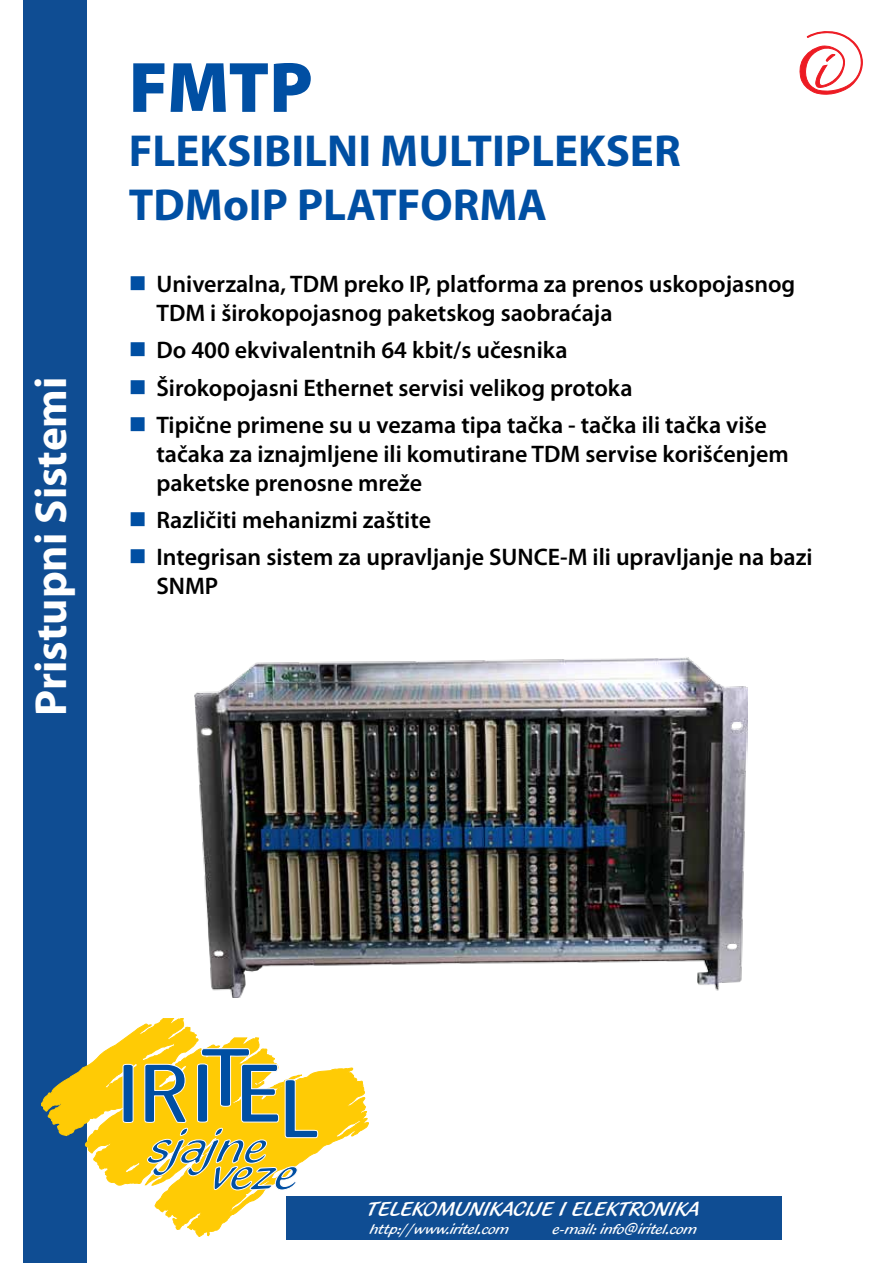
<style>
.page{position:relative;width:893px;height:1263px;background:#fff}
.page>*{position:absolute;margin:0;border:0;box-sizing:border-box;transform-origin:0 0}
.t1{font:900 72px "Myriad Pro";color:#004fa3}
.t2{font:700 45px/54px "Myriad Pro";color:#004fa3}
.t3{font:700 45px "Myriad Pro";color:#fff}
.t4{font:600 24px/37.2px "Myriad Pro";color:#000}
.t5{font:21px "Blacklight D";color:#fff}
.t6{font:15px "Blacklight D";color:#fff}
</style>
<div class="page">
<img style="left:194px;top:657px;width:553px;height:340px">
<div style="left:23px;top:0;width:63px;height:1263px;background:#0f4d93"></div>
<div style="left:286px;top:1196px;width:496px;height:44px;background:#0f4d93"></div>
<svg style="left:41px;top:1018px;width:328px;height:218px"></svg>
<svg style="left:122px;top:1064px;width:12px;height:59px"></svg>
<svg style="left:144px;top:1048px;width:174px;height:147px;background:#c5ba60"></svg>
<svg style="left:799px;top:31px;width:63px;height:64px"></svg>
<h2 class="t3" style="left:22px;top:716px;width:341px;rotate:-90deg">Pristupni Sistemi</h2>
<h1 class="t1" style="left:129px;top:47px;width:185px">FMTP</h1>
<h2 class="t2" style="left:129px;top:122px;width:553px">FLEKSIBILNI MULTIPLEKSER<br>TDMoIP PLATFORMA</h2>
<p class="t4" style="left:156px;top:269px;width:640px;line-height:28.8px">Univerzalna, TDM preko IP, platforma za prenos uskopojasnog<br>TDM i širokopojasnog paketskog saobraćaja</p>
<p class="t4" style="left:156px;top:331px;width:612px">Do 400 ekvivalentnih 64 kbit/s učesnika<br>Širokopojasni Ethernet servisi velikog protoka<br>Tipične primene su u vezama tipa tačka - tačka ili tačka više</p>
<p class="t4" style="left:156px;top:439px;width:634px;line-height:28.8px">tačaka za iznajmljene ili komutirane TDM servise korišćenjem paketske prenosne mreže</p>
<p class="t4" style="left:156px;top:500px;width:658px">Različiti mehanizmi zaštite<br>Integrisan sistem za upravljanje SUNCE-M ili upravljanje na bazi</p>
<p class="t4" style="left:156px;top:567px;width:63px">SNMP</p>
<p class="t5" style="left:367px;top:1196px;width:335px">TELEKOMUNIKACIJE I ELEKTRONIKA</p>
<p class="t6" style="left:370px;top:1220px;width:140px">http://www.iritel.com</p>
<p class="t6" style="left:553px;top:1220px;width:146px">e-mail: info@iritel.com</p>
</div>
